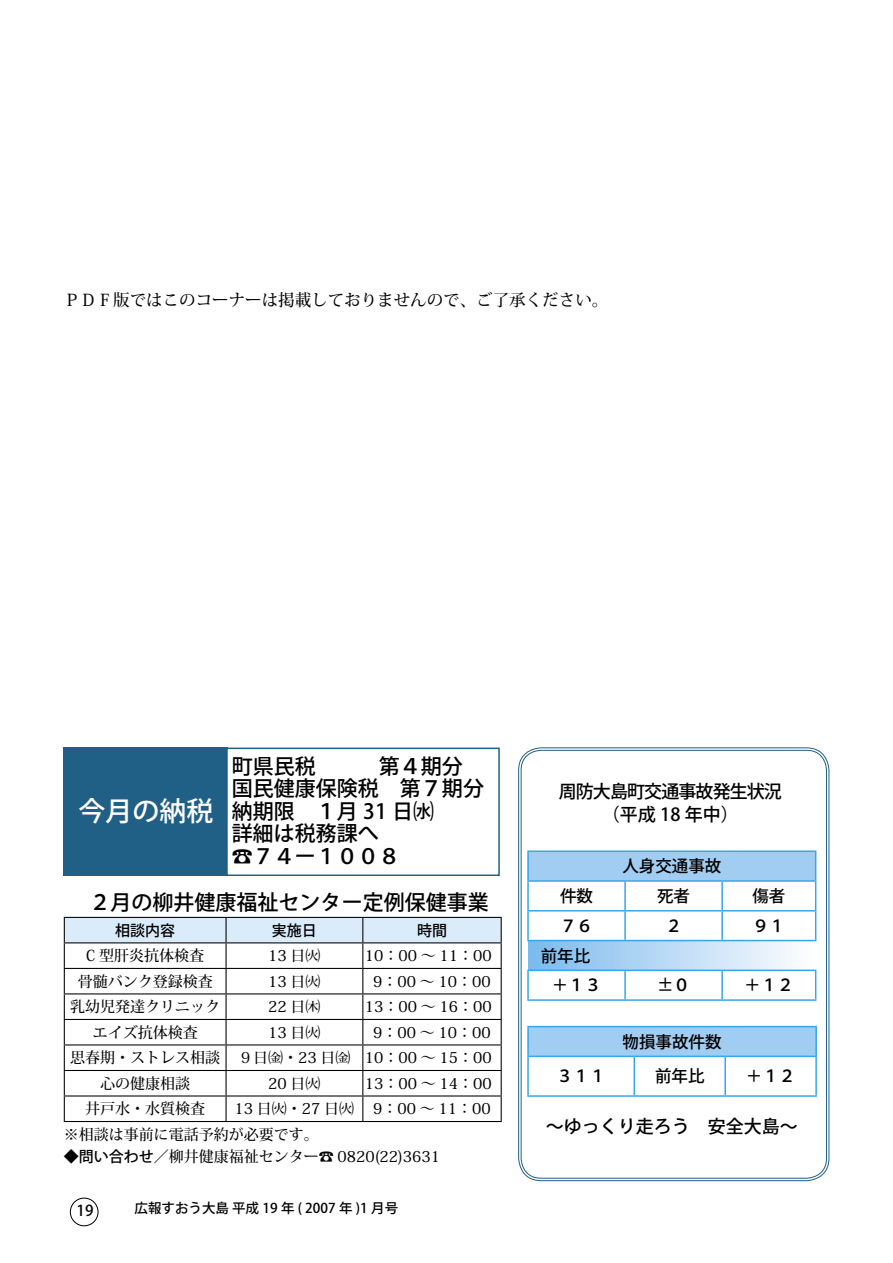
<style>
.page{position:relative;width:893px;height:1263px;background:#fff}
.page>*{position:absolute;margin:0;border:0;box-sizing:border-box;transform-origin:0 0}
.t1{font:500 27px "Koz Go Pro";color:#fff}
.お知らせ本文{font:500 21px "Koz Go Pro";color:#000}
.t2{font:500 18px/22.5px "Koz Go Pro";letter-spacing:-.05em;color:#000;text-align:center}
.t3{font:500 18px "Koz Go Pro";color:#000}
.t4{font:500 16.5px "Koz Go Pro";color:#000}
.基本{font:500 16.5px "Koz Min Pro";color:#000}
.お知らせ本文-2{font:500 15px "Koz Min Pro";color:#000}
.お知らせ本文-3{font:500 15px "Koz Go Pro";color:#000}
.t5{font:500 13.5px "Koz Go Pro";color:#000}
.s1{font-family:"Koz Min Pro"}
.s2{font-family:"Koz Go Pro"}
</style>
<div class="page">
<div style="left:70px;top:1198px;width:28px;height:28px;border:1px solid #000;border-radius:50%"></div>
<div style="left:64px;top:747px;width:164px;height:129px;background:#216086"></div>
<div style="left:226px;top:747px;width:274px;height:129px;border:2px solid #216086"></div>
<svg style="left:64px;top:917px;width:438px;height:204px"></svg>
<hr style="left:64px;top:1121px;width:162px;height:1px;background:#000">
<hr style="left:226px;top:1121px;width:137px;height:1px;background:#000">
<hr style="left:363px;top:1121px;width:139px;height:1px;background:#000">
<svg style="left:518px;top:747px;width:311px;height:434px"></svg>
<svg style="left:521px;top:750px;width:306px;height:428px"></svg>
<div style="left:526px;top:782px;width:289px;height:51px;background:#fff"></div>
<div style="left:527px;top:1117px;width:289px;height:41px;background:#fff"></div>
<div style="left:528px;top:851px;width:288px;height:30px;background:#a1cdf2"></div>
<div style="left:528px;top:940px;width:288px;height:30px;background:linear-gradient(to right,#7abaed,#fffeff)"></div>
<hr style="left:527px;top:850px;width:98px;height:2px;background:#36a7e9">
<hr style="left:527px;top:852px;width:2px;height:28px;background:#36a7e9">
<hr style="left:625px;top:850px;width:97px;height:2px;background:#36a7e9">
<hr style="left:722px;top:850px;width:94px;height:2px;background:#36a7e9">
<hr style="left:527px;top:880px;width:98px;height:2px;background:#36a7e9">
<hr style="left:527px;top:882px;width:2px;height:28px;background:#36a7e9">
<hr style="left:625px;top:880px;width:97px;height:2px;background:#36a7e9">
<hr style="left:624px;top:882px;width:2px;height:28px;background:#36a7e9">
<hr style="left:722px;top:880px;width:94px;height:2px;background:#36a7e9">
<hr style="left:721px;top:882px;width:2px;height:28px;background:#36a7e9">
<hr style="left:527px;top:910px;width:98px;height:1px;background:#36a7e9">
<hr style="left:527px;top:911px;width:2px;height:29px;background:#36a7e9">
<hr style="left:625px;top:910px;width:97px;height:1px;background:#36a7e9">
<hr style="left:624px;top:911px;width:2px;height:29px;background:#36a7e9">
<hr style="left:722px;top:910px;width:94px;height:1px;background:#36a7e9">
<hr style="left:721px;top:911px;width:2px;height:29px;background:#36a7e9">
<svg style="left:815px;top:852px;width:1px;height:88px"></svg>
<hr style="left:527px;top:971px;width:2px;height:28px;background:#36a7e9">
<hr style="left:624px;top:971px;width:2px;height:28px;background:#36a7e9">
<hr style="left:721px;top:971px;width:2px;height:28px;background:#36a7e9">
<svg style="left:815px;top:971px;width:1px;height:28px"></svg>
<hr style="left:527px;top:999px;width:98px;height:2px;background:#36a7e9">
<hr style="left:625px;top:999px;width:97px;height:2px;background:#36a7e9">
<hr style="left:722px;top:999px;width:94px;height:2px;background:#36a7e9">
<hr style="left:527px;top:940px;width:98px;height:1px;background:#36a7e9">
<hr style="left:625px;top:940px;width:97px;height:1px;background:#36a7e9">
<hr style="left:722px;top:940px;width:94px;height:1px;background:#36a7e9">
<hr style="left:527px;top:969px;width:98px;height:2px;background:#36a7e9">
<hr style="left:625px;top:969px;width:97px;height:2px;background:#36a7e9">
<hr style="left:722px;top:969px;width:94px;height:2px;background:#36a7e9">
<div style="left:528px;top:1026px;width:288px;height:30px;background:#a1cdf2"></div>
<hr style="left:527px;top:1026px;width:107px;height:1px;background:#36a7e9">
<hr style="left:527px;top:1027px;width:2px;height:28px;background:#36a7e9">
<hr style="left:634px;top:1026px;width:91px;height:1px;background:#36a7e9">
<hr style="left:725px;top:1026px;width:92px;height:1px;background:#36a7e9">
<hr style="left:815px;top:1027px;width:2px;height:28px;background:#36a7e9">
<hr style="left:527px;top:1055px;width:107px;height:2px;background:#36a7e9">
<hr style="left:527px;top:1057px;width:2px;height:38px;background:#36a7e9">
<hr style="left:634px;top:1055px;width:91px;height:2px;background:#36a7e9">
<hr style="left:634px;top:1057px;width:1px;height:38px;background:#36a7e9">
<hr style="left:725px;top:1055px;width:92px;height:2px;background:#36a7e9">
<hr style="left:724px;top:1057px;width:2px;height:38px;background:#36a7e9">
<hr style="left:815px;top:1057px;width:2px;height:38px;background:#36a7e9">
<hr style="left:527px;top:1095px;width:107px;height:2px;background:#36a7e9">
<hr style="left:634px;top:1095px;width:91px;height:2px;background:#36a7e9">
<hr style="left:725px;top:1095px;width:92px;height:2px;background:#36a7e9">
<p class="基本" style="left:64px;top:288px;width:546px">ＰＤＦ版ではこのコーナーは掲載しておりませんので、ご了承ください。</p>
<p class="お知らせ本文" style="left:232px;top:753px;width:85px">町県民税</p>
<p class="お知らせ本文" style="left:379px;top:753px;width:85px">第４期分</p>
<p class="お知らせ本文" style="left:400px;top:775px;width:85px">第７期分</p>
<p class="お知らせ本文" style="left:232px;top:775px;width:148px">国民健康保険税</p>
<p class="お知らせ本文" style="left:232px;top:798px;width:204px">納期限　１月 31 日㈬</p>
<p class="お知らせ本文" style="left:232px;top:820px;width:148px">詳細は税務課へ</p>
<p class="お知らせ本文" style="left:232px;top:843px;width:169px"><span class="s1">☎</span>７４ー１００８</p>
<p class="お知らせ本文" style="left:90px;top:889px;width:400px">２月の柳井健康福祉センター定例保健事業</p>
<p class="お知らせ本文-3" style="left:417px;top:921px;width:31px">時間</p>
<p class="t1" style="left:78px;top:794px;width:136px">今月の納税</p>
<p class="お知らせ本文-3" style="left:115px;top:921px;width:61px">相談内容</p>
<p class="お知らせ本文-3" style="left:272px;top:921px;width:46px">実施日</p>
<p class="お知らせ本文-2" style="left:86px;top:945px;width:120px">C 型肝炎抗体検査</p>
<p class="お知らせ本文-2" style="left:268px;top:945px;width:54px">13 日㈫</p>
<p class="お知らせ本文-2" style="left:365px;top:945px;width:128px">10：00~ 11：00</p>
<p class="お知らせ本文-2" style="left:78px;top:971px;width:136px">骨髄バンク登録検査</p>
<p class="お知らせ本文-2" style="left:268px;top:971px;width:54px">13 日㈫</p>
<p class="お知らせ本文-2" style="left:373px;top:971px;width:119px">9：00~10：00</p>
<p class="お知らせ本文-2" style="left:70px;top:996px;width:151px">乳幼児発達クリニック</p>
<p class="お知らせ本文-2" style="left:268px;top:996px;width:54px">22 日㈭</p>
<p class="お知らせ本文-2" style="left:365px;top:996px;width:128px">13：00~ 16：00</p>
<p class="お知らせ本文-2" style="left:93px;top:1022px;width:107px">エイズ抗体検査</p>
<p class="お知らせ本文-2" style="left:268px;top:1022px;width:54px">13 日㈫</p>
<p class="お知らせ本文-2" style="left:373px;top:1022px;width:119px">9：00~10：00</p>
<p class="お知らせ本文-2" style="left:70px;top:1047px;width:151px">思春期・ストレス相談</p>
<p class="お知らせ本文-2" style="left:238px;top:1047px;width:114px">９日㈮・23 日㈮</p>
<p class="お知らせ本文-2" style="left:365px;top:1047px;width:128px">10：00~ 15：00</p>
<p class="お知らせ本文-2" style="left:100px;top:1073px;width:91px">心の健康相談</p>
<p class="お知らせ本文-2" style="left:268px;top:1073px;width:54px">20 日㈫</p>
<p class="お知らせ本文-2" style="left:365px;top:1073px;width:128px">13：00~ 14：00</p>
<p class="お知らせ本文-2" style="left:85px;top:1098px;width:121px">井戸水・水質検査</p>
<p class="お知らせ本文-2" style="left:64px;top:1123px;width:257px">※相談は事前に電話予約が必要です。</p>
<p class="お知らせ本文-2" style="left:64px;top:1146px;width:378px"><span class="s2">◆問い合わせ／</span>柳井健康福祉センター☎ 0820)22(3631</p>
<p class="お知らせ本文-2" style="left:235px;top:1098px;width:121px">13 日㈫・27 日㈫</p>
<p class="お知らせ本文-2" style="left:373px;top:1098px;width:119px">9：00~11：00</p>
<p class="お知らせ本文-3" style="left:77px;top:1201px;width:18px">19</p>
<p class="t5" style="left:135px;top:1199px;width:265px">広報すおう大島平成 19 年 ( 2007 年 1) 月号</p>
<p class="t2" style="left:559px;top:781px;width:225px">周防大島町交通事故発生状況（平成 18 年中(</p>
<p class="t4" style="left:622px;top:856px;width:100px">人身交通事故</p>
<p class="t4" style="left:560px;top:885px;width:34px">件数</p>
<p class="t4" style="left:657px;top:885px;width:34px">死者</p>
<p class="t4" style="left:752px;top:885px;width:34px">傷者</p>
<p class="t4" style="left:560px;top:915px;width:34px">７６</p>
<p class="t4" style="left:541px;top:945px;width:51px">前年比</p>
<p class="t4" style="left:665px;top:915px;width:18px">２</p>
<p class="t4" style="left:752px;top:915px;width:34px">９１</p>
<p class="t4" style="left:552px;top:975px;width:51px">＋１３</p>
<p class="t4" style="left:657px;top:975px;width:34px">±０</p>
<p class="t4" style="left:744px;top:975px;width:51px">＋１２</p>
<p class="t4" style="left:623px;top:1031px;width:100px">物損事故件数</p>
<p class="t4" style="left:556px;top:1066px;width:51px">３１１</p>
<p class="t4" style="left:655px;top:1066px;width:51px">前年比</p>
<p class="t4" style="left:746px;top:1066px;width:51px">＋１２</p>
<p class="t3" style="left:546px;top:1115px;width:253px">～ゆっくり走ろう　安全大島~</p>
</div>
